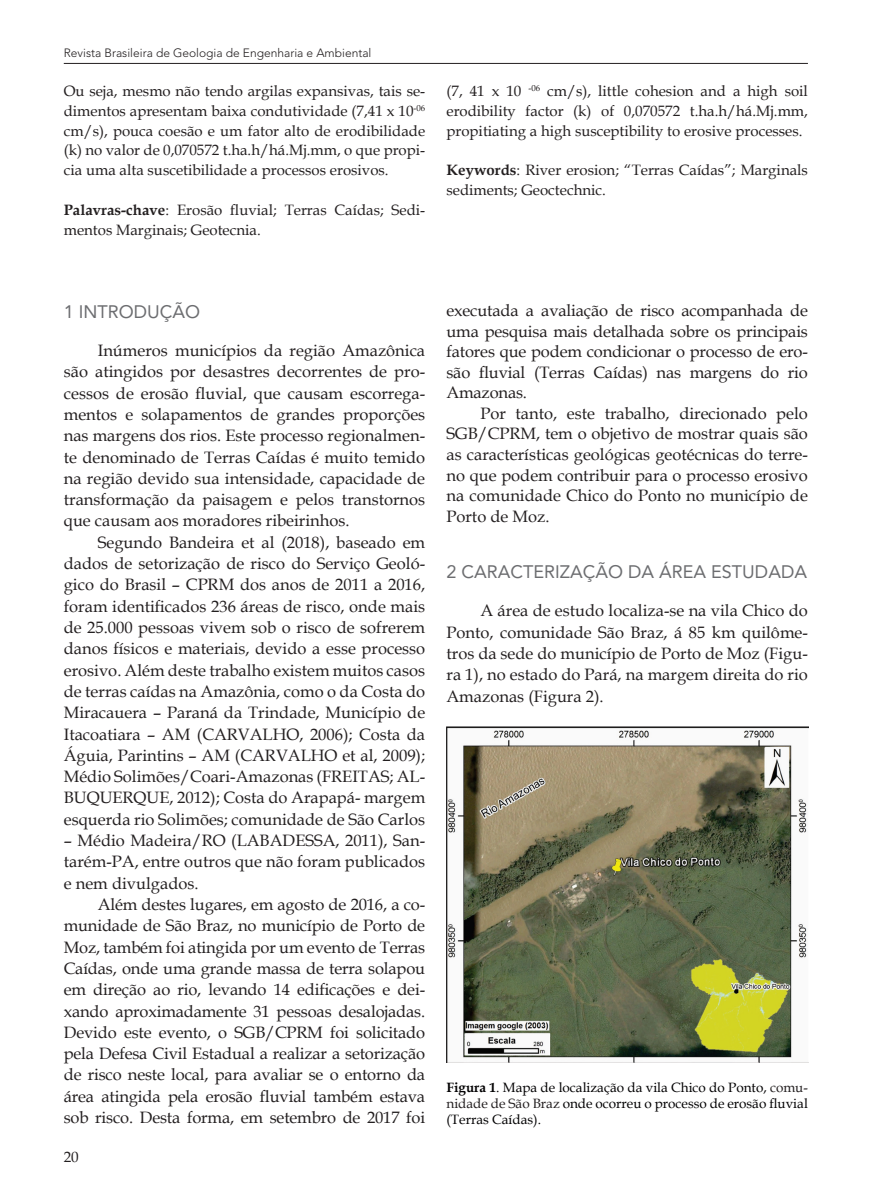
<style>
.page{position:relative;width:893px;height:1191px;background:#fff}
.page>*{position:absolute;margin:0;border:0;box-sizing:border-box;transform-origin:0 0}
.t1{font:18px "Avenir";color:#6c6d70}
.t2{font:16.5px/21.3px "Book Antiqua";color:#231f20;text-align:justify}
.t3{font:15px/19.8px "Book Antiqua";color:#231f20;text-align:justify}
.t4{font:13.5px/16.2px "Book Antiqua";color:#020102;text-align:justify}
.t5{font:300 12px "Avenir";color:#231f20}
.s1{font-weight:700}
.s2{color:#231f20}
</style>
<div class="page">
<hr style="left:64px;top:63px;width:744px;height:1px;background:#231f20">
<img style="left:446px;top:726px;width:362px;height:336px">
<p class="t5" style="left:64px;top:46px;width:309px">Revista Brasileira de Geologia de Engenharia e Ambiental</p>
<p class="t3" style="left:64px;top:81px;width:363px">Ou seja, mesmo não tendo argilas expansivas, tais se&shy;dimentos apresentam baixa condutividade (7,41 x 10<sup>-06 </sup>cm/s), pouca coesão e um fator alto de erodibilidade (k) no valor de 0,070572 t.ha.h/há.Mj.mm, o que propi&shy;cia uma alta suscetibilidade a processos erosivos.</p>
<p class="t3" style="left:64px;top:199px;width:363px"><span class="s1">Palavras-chave</span>: Erosão fluvial; Terras Caídas; Sedi&shy;mentos Marginais; Geotecnia.</p>
<p class="t3" style="left:446px;top:81px;width:363px">(7, 41 x 10 <sup>-06</sup> cm/s), little cohesion and a high soil erodibility factor (k) of 0,070572 t.ha.h/há.Mj.mm, propitiating a high susceptibility to erosive processes.</p>
<p class="t3" style="left:446px;top:160px;width:363px"><span class="s1">Keywords</span>: River erosion; “Terras Caídas”; Marginals sediments; Geoctechnic.</p>
<p class="t1" style="left:64px;top:301px;width:138px">1 I NTRODU ÇÃO</p>
<p class="t2" style="left:64px;top:339px;width:363px;text-indent:34px">Inúmeros municípios da região Amazônica são atingidos por desastres decorrentes de pro&shy;cessos de erosão fluvial, que causam escorrega&shy;mentos e solapamentos de grandes proporções nas margens dos rios. Este processo regionalmen&shy;te denominado de Terras Caídas é muito temido na região devido sua intensidade, capacidade de transformação da paisagem e pelos transtornos que causam aos moradores ribeirinhos.</p>
<p class="t2" style="left:64px;top:531px;width:363px;text-indent:34px">Segundo Bandeira et al (2018), baseado em dados de setorização de risco do Serviço Geoló&shy;gico do Brasil – CPRM dos anos de 2011 a 2016, foram identificados 236 áreas de risco, onde mais de 25.000 pessoas vivem sob o risco de sofrerem danos físicos e materiais, devido a esse processo erosivo. Além deste trabalho existem muitos casos de terras caídas na Amazônia, como o da Costa do Miracauera – Paraná da Trindade, Município de Itacoatiara – AM (CARVALHO, 2006); Costa da Águia, Parintins – AM (CARVALHO et al, 2009); Médio Solimões/Coari-Amazonas (FREITAS; AL-BUQUERQUE, 2012); Costa do Arapapá- margem esquerda rio Solimões; comunidade de São Carlos</p>
<p class="t2" style="left:64px;top:829px;width:363px">– Médio Madeira/RO (LABADESSA, 2011), San&shy;tarém-PA, entre outros que não foram publicados e nem divulgados.</p>
<p class="t2" style="left:64px;top:893px;width:363px;text-indent:34px">Além destes lugares, em agosto de 2016, a co&shy;munidade de São Braz, no município de Porto de Moz, também foi atingida por um evento de Terras Caídas, onde uma grande massa de terra solapou em direção ao rio, levando 14 edificações e dei&shy;xando aproximadamente 31 pessoas desalojadas.<br>Devido este evento, o SGB/CPRM foi solicitado pela Defesa Civil Estadual a realizar a setorização de risco neste local, para avaliar se o entorno da área atingida pela erosão fluvial também estava sob risco. Desta forma, em setembro de 2017 foi</p>
<p class="t3" style="left:64px;top:1146px;width:16px">20</p>
<p class="t2" style="left:446px;top:300px;width:363px;line-height:20.5px">executada a avaliação de risco acompanhada de uma pesquisa mais detalhada sobre os principais fatores que podem condicionar o processo de ero&shy;são fluvial (Terras Caídas) nas margens do rio Amazonas.</p>
<p class="t2" style="left:446px;top:402px;width:363px;line-height:20.7px;text-indent:34px">Por tanto, este trabalho, direcionado pelo SGB/CPRM, tem o objetivo de mostrar quais são as características geológicas geotécnicas do terre&shy;no que podem contribuir para o processo erosivo na comunidade Chico do Ponto no município de Porto de Moz.</p>
<p class="t1" style="left:446px;top:561px;width:362px">2 CARACTERI ZAÇÃO DA ÁREA ESTU DADA</p>
<p class="t2" style="left:446px;top:600px;width:363px;text-indent:34px">A área de estudo localiza-se na vila Chico do Ponto, comunidade São Braz, á 85 km quilôme&shy;tros da sede do município de Porto de Moz (Figu&shy;ra 1), no estado do Pará, na margem direita do rio Amazonas (Figura 2).</p>
<p class="t4" style="left:446px;top:1078px;width:363px"><span class="s1">Figura 1</span>. Mapa de localização da vila Chico do Ponto, <span class="s2">comu&shy;nidade de São Braz</span> onde ocorreu o processo de erosão fluvial (Terras Caídas).</p>
</div>
